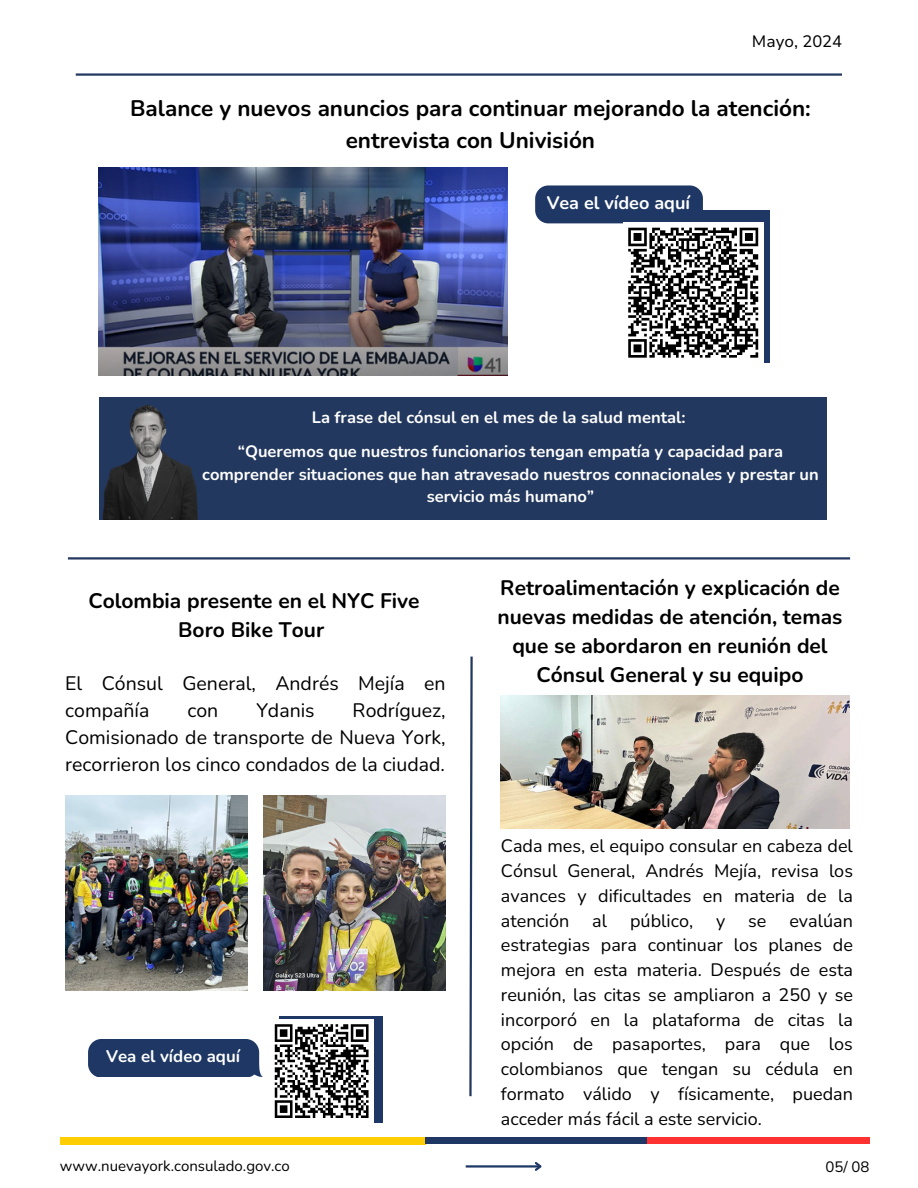
<style>
.page{position:relative;width:918px;height:1188px;background:#fff}
.page>*{position:absolute;margin:0;border:0;box-sizing:border-box;transform-origin:0 0}
.t1{font:700 22.5px/31.5px "Nunito";color:#000;text-align:center}
.t2{font:700 21px/29.2px "Nunito";color:#000;text-align:center}
.t3{font:19.5px/27px "Nunito";color:#000}
.t4{font:18px/24.8px "Nunito";color:#000;text-align:justify}
.t5{font:700 18px "Nunito";color:#fff}
.t6{font:700 16.8px "Nunito";color:#fff}
.t7{font:700 16.5px/22.5px "Nunito";color:#fff;text-align:center}
.t8{font:16.5px "Nunito Sans 10 pt";color:#000}
.t9{font:15px "Nunito";color:#000}
</style>
<div class="page">
<hr style="left:76px;top:73px;width:766px;height:3px;background:#23385e">
<hr style="left:466px;top:1165px;width:74px;height:3px;background:#1e3764">
<svg style="left:533px;top:1162px;width:9px;height:9px"></svg>
<hr style="left:68px;top:557px;width:782px;height:3px;background:#23385e">
<div style="left:60px;top:1137px;width:365px;height:8px;background:#ffcd00"></div>
<div style="left:425px;top:1137px;width:222px;height:7px;background:#1e3764"></div>
<div style="left:647px;top:1137px;width:223px;height:7px;background:#ff3131"></div>
<div style="left:623px;top:211px;width:147px;height:152px;background:#1e3764"></div>
<div style="left:623px;top:222px;width:141px;height:141px;background:#fff"></div>
<svg style="left:535px;top:185px;width:226px;height:173px"></svg>
<div style="left:99px;top:397px;width:727px;height:123px;background:#23385e"></div>
<img style="left:102px;top:405px;width:96px;height:114px">
<img style="left:99px;top:167px;width:408px;height:209px">
<img style="left:65px;top:795px;width:182px;height:195px">
<img style="left:264px;top:795px;width:182px;height:195px">
<div style="left:280px;top:1016px;width:103px;height:107px;background:#1e3764"></div>
<div style="left:270px;top:1019px;width:104px;height:104px;background:#fff"></div>
<svg style="left:274px;top:1024px;width:95px;height:94px"></svg>
<div style="left:88px;top:1040px;width:175px;height:37px;background:#1e3764"></div>
<img style="left:501px;top:696px;width:349px;height:132px">
<svg style="left:469px;top:656px;width:4px;height:441px"></svg>
<p class="t8" style="left:752px;top:31px;width:92px">Mayo, 2024</p>
<h4 class="t1" style="left:130px;top:93px;width:682px">Balance y nuevos anuncios para continuar mejorando la atención: entrevista con Univisión</h4>
<p class="t5" style="left:547px;top:191px;width:145px">Vea el vídeo aquí</p>
<p class="t7" style="left:312px;top:406px;width:375px">La frase del cónsul en el mes de la salud mental:</p>
<h4 class="t7" style="left:202px;top:440px;width:618px">“Queremos que nuestros funcionarios tengan empatía y capacidad para comprender situaciones que han atravesado nuestros connacionales y prestar un servicio más humano”</h4>
<h1 class="t2" style="left:88px;top:587px;width:333px">Colombia presente en el NYC Five<br>Boro Bike Tour</h1>
<h3 class="t3" style="left:65px;top:670px;width:382px">El Cónsul General, Andrés Mejía en compañía</h3>
<h3 class="t3" style="left:65px;top:697px;width:382px;text-align:justify;text-indent:287px">Rodríguez, Comisionado de transporte de Nueva York, recorrieron los cinco condados de la ciudad.</h3>
<h3 class="t3" style="left:187px;top:697px;width:32px">con</h3>
<h3 class="t3" style="left:256px;top:697px;width:60px">Ydanis</h3>
<p class="t6" style="left:106px;top:1045px;width:135px">Vea el vídeo aquí</p>
<h2 class="t9" style="left:60px;top:1156px;width:231px">www.nuevayork.consulado.gov.co</h2>
<h4 class="t2" style="left:498px;top:573px;width:346px">Retroalimentación y explicación de nuevas medidas de atención, temas que se abordaron en reunión del<br>Cónsul General y su equipo</h4>
<p class="t4" style="left:501px;top:834px;width:354px">Cada mes, el equipo consular en cabeza del Cónsul General, Andrés Mejía, revisa los avances y dificultades en materia de la atención</p>
<p class="t4" style="left:501px;top:908px;width:354px;text-indent:288px">evalúan estrategias para continuar los planes de mejora en esta materia. Después de esta reunión, las citas se ampliaron a 250 y se incorporó en la plataforma de citas la opción de pasaportes, para que los colombianos que tengan su cédula en formato válido y físicamente, puedan acceder más fácil a este servicio.</p>
<p class="t4" style="left:592px;top:908px;width:16px">al</p>
<p class="t4" style="left:630px;top:908px;width:65px">público,</p>
<p class="t4" style="left:716px;top:908px;width:11px">y</p>
<p class="t4" style="left:748px;top:908px;width:20px">se</p>
<p class="t9" style="left:826px;top:1157px;width:46px">05/ 08</p>
</div>
